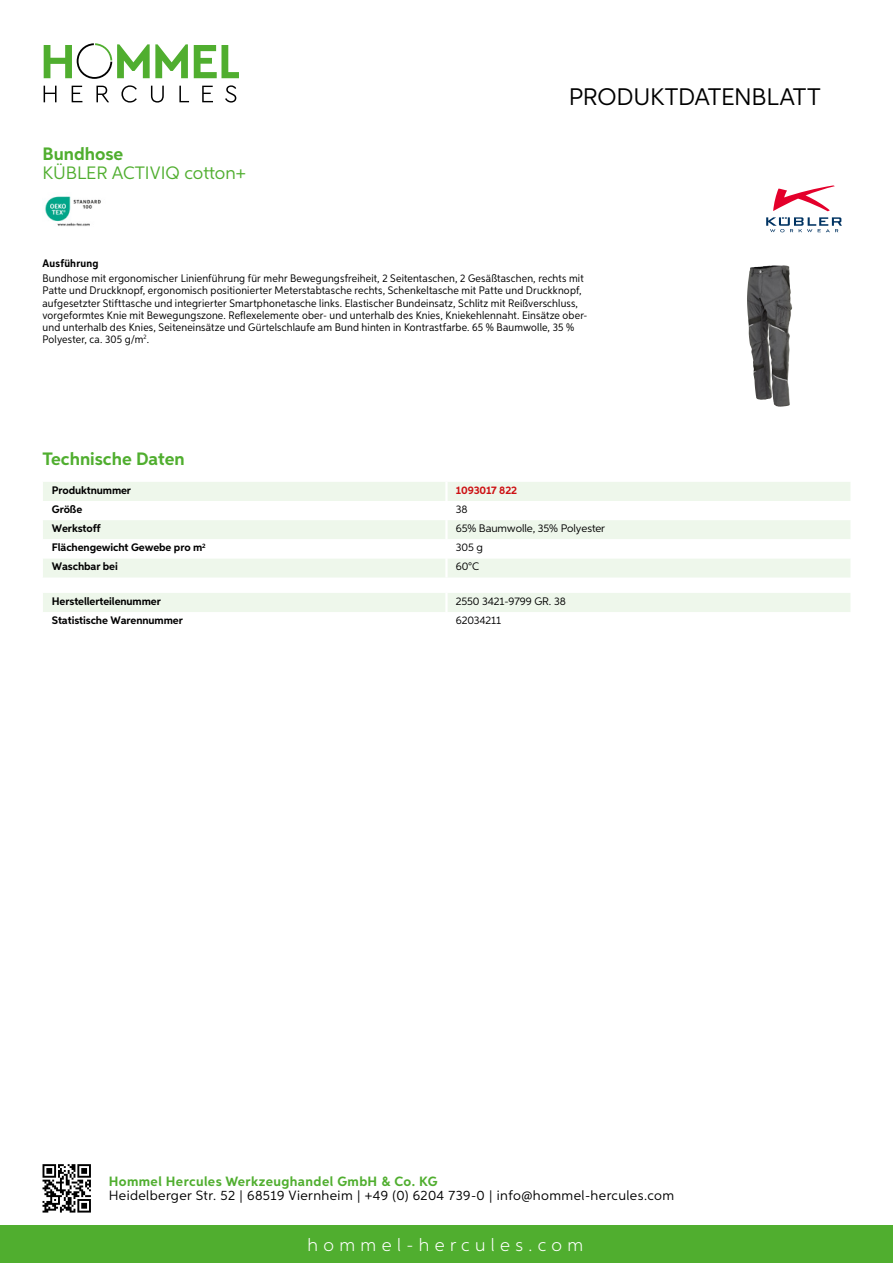
<style>
.page{position:relative;width:893px;height:1263px;background:#fff}
.page>*{position:absolute;margin:0;border:0;box-sizing:border-box;transform-origin:0 0}
.t1{font:24px "Aspira";letter-spacing:-.01em;color:#000}
.t2{font:700 18px "Aspira";color:#50ae2f}
.t3{font:18px "Aspira";color:#50ae2f}
.t4{font:300 18px "Aspira";letter-spacing:.3em;color:#fff}
.t5{font:13.5px "Aspira";letter-spacing:.03em;color:#000}
.t6{font:700 13.5px "Aspira";letter-spacing:.03em;color:#50ae2f}
.t7{font:10.95px/12px "Aspira Nar";letter-spacing:.015em;color:#000}
.t8{font:700 10.95px "Aspira";letter-spacing:-.01em;color:#000}
.t9{font:10.95px "Aspira";letter-spacing:-.01em;color:#000}
.t10{font:700 10.95px "Aspira";letter-spacing:-.01em;color:#cd1013}
.t11{font:700 10.95px "Aspira Nar";letter-spacing:.02em;color:#000}
</style>
<div class="page">
<div style="left:0;top:1226px;width:893px;height:37px;background:#50ae2f"></div>
<svg style="left:43px;top:1164px;width:48px;height:48px"></svg>
<svg style="left:194px;top:45px;width:45px;height:33px"></svg>
<svg style="left:44px;top:43px;width:144px;height:36px"></svg>
<svg style="left:44px;top:86px;width:13px;height:16px"></svg>
<svg style="left:72px;top:86px;width:10px;height:16px"></svg>
<svg style="left:96px;top:86px;width:13px;height:16px"></svg>
<svg style="left:121px;top:85px;width:16px;height:18px"></svg>
<svg style="left:151px;top:86px;width:13px;height:17px"></svg>
<svg style="left:179px;top:86px;width:10px;height:16px"></svg>
<svg style="left:202px;top:86px;width:11px;height:16px"></svg>
<svg style="left:225px;top:85px;width:11px;height:18px"></svg>
<div style="left:43px;top:482px;width:807px;height:95px;background:#eef7eb"></div>
<svg style="left:43px;top:501px;width:807px;height:57px"></svg>
<hr style="left:445px;top:482px;width:3px;height:19px;background:#fff">
<hr style="left:445px;top:501px;width:3px;height:19px;background:#fff">
<hr style="left:445px;top:520px;width:3px;height:19px;background:#fff">
<hr style="left:445px;top:539px;width:3px;height:19px;background:#fff">
<hr style="left:445px;top:558px;width:3px;height:19px;background:#fff">
<div style="left:43px;top:593px;width:807px;height:19px;background:#eef7eb"></div>
<img style="left:45px;top:196px;width:56px;height:30px">
<img style="left:747px;top:265px;width:36px;height:135px">
<svg style="left:773px;top:185px;width:62px;height:26px"></svg>
<svg style="left:766px;top:217px;width:76px;height:15px"></svg>
<h2 class="t2" style="left:43px;top:142px;width:82px">Bundhose</h2>
<h2 class="t3" style="left:43px;top:162px;width:35px">KÜBLER</h2>
<h2 class="t3" style="left:112px;top:162px;width:136px">ACTIVIQ cotton+</h2>
<h1 class="t1" style="left:569px;top:82px;width:253px">Produktdatenblatt</h1>
<p class="t11" style="left:43px;top:257px;width:58px">Ausführung</p>
<p class="t7" style="left:43px;top:273px;width:546px">Bundhose mit ergonomischer Linienführung für mehr Bewegungsfreiheit, 2 Seitentaschen, 2 Gesäßtaschen, rechts mit Patte und Druckknopf, ergonomisch positionierter Meterstabtasche rechts, Schenkeltasche mit Patte und Druckknopf, aufgesetzter Stifttasche und integrierter Smartphonetasche links. Elastischer Bundeinsatz, Schlitz mit Reißverschluss, vorgeformtes Knie mit Bewegungszone. Reflexelemente ober- und unterhalb des Knies, Kniekehlennaht. Einsätze ober&shy;und unterhalb des Knies, Seiteneinsätze und Gürtelschlaufe am Bund hinten in Kontrastfarbe. 65 % Baumwolle, 35 % Polyester, ca. 305 g/m<sup>2</sup>.</p>
<h2 class="t2" style="left:43px;top:448px;width:144px">Technische Daten</h2>
<p class="t8" style="left:52px;top:483px;width:81px">Produktnummer</p>
<p class="t10" style="left:456px;top:483px;width:63px">1093017 822</p>
<p class="t8" style="left:52px;top:502px;width:32px">Größe</p>
<p class="t9" style="left:456px;top:502px;width:13px">38</p>
<p class="t8" style="left:52px;top:521px;width:50px">Werkstoff</p>
<p class="t9" style="left:456px;top:522px;width:151px">65% Baumwolle, 35% Polyester</p>
<p class="t8" style="left:52px;top:541px;width:155px">Flächengewicht Gewebe pro m<sup>2</sup></p>
<p class="t9" style="left:456px;top:541px;width:29px">305 g</p>
<p class="t8" style="left:52px;top:560px;width:68px">Waschbar bei</p>
<p class="t9" style="left:456px;top:560px;width:25px">60°C</p>
<p class="t8" style="left:52px;top:594px;width:111px">Herstellerteilenummer</p>
<p class="t9" style="left:456px;top:594px;width:111px">2550 3421-9799 GR. 38</p>
<p class="t8" style="left:52px;top:613px;width:132px">Statistische Warennummer</p>
<p class="t9" style="left:456px;top:613px;width:47px">62034211</p>
<p class="t6" style="left:109px;top:1172px;width:330px">Hommel Hercules Werkzeughandel GmbH &amp; Co. KG</p>
<p class="t5" style="left:109px;top:1187px;width:567px">Heidelberger Str. 52 | 68519 Viernheim | +49 (0) 6204 739-0 | info@hommel-hercules.com</p>
<h2 class="t4" style="left:307px;top:1234px;width:277px">hommel-hercules.com</h2>
</div>
